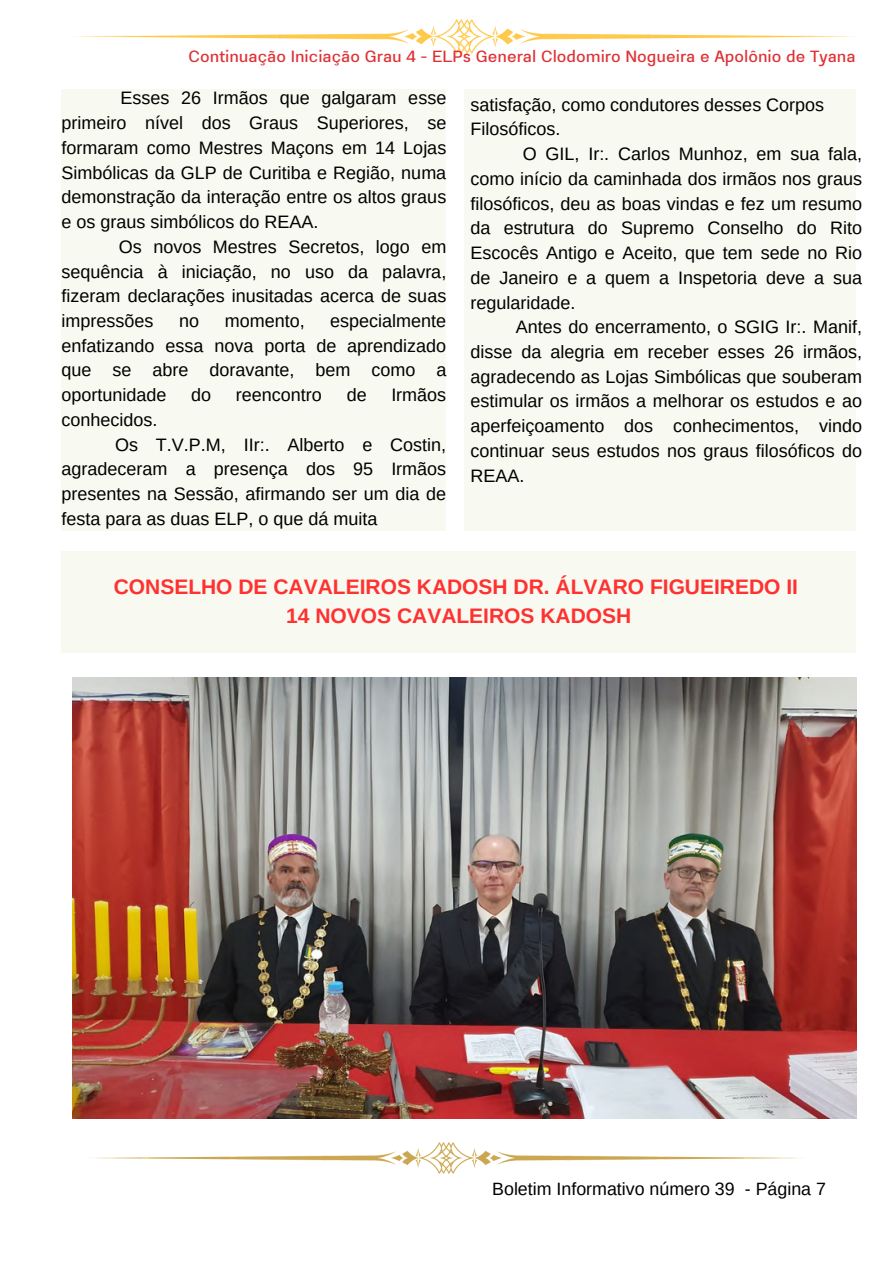
<style>
.page{position:relative;width:893px;height:1264px;background:#fff}
.page>*{position:absolute;margin:0;border:0;box-sizing:border-box;transform-origin:0 0}
.t1{font:700 21px "Arimo";color:#ff3131}
.t2{font:18px/24.8px "Arimo";color:#000;text-align:justify}
.t3{font:18px "Emmali";color:#df3135}
.t4{font:17.85px "Arimo";color:#000}
</style>
<div class="page">
<img style="left:92px;top:1142px;width:709px;height:31px">
<img style="left:73px;top:20px;width:783px;height:33px">
<div style="left:464px;top:89px;width:392px;height:442px;background:#f8f9f0"></div>
<div style="left:62px;top:89px;width:384px;height:442px;background:#f8f9f0"></div>
<div style="left:62px;top:551px;width:794px;height:101px;background:#f8f9f0"></div>
<img style="left:73px;top:677px;width:783px;height:441px">
<p class="t3" style="left:188px;top:45px;width:668px">Continuação Iniciação Grau 4 - ELPs General Clodomiro Nogueira e Apolônio de Tyana</p>
<p class="t2" style="left:62px;top:86px;width:386px;text-indent:59px">Esses 26 Irmãos que galgaram esse primeiro nível dos Graus Superiores, se formaram como Mestres Maçons em 14 Lojas Simbólicas da GLP de Curitiba e Região, numa demonstração da interação entre os altos graus e os graus simbólicos do REAA.</p>
<p class="t2" style="left:62px;top:234px;width:386px;text-indent:57px">Os novos Mestres Secretos, logo em sequência à iniciação, no uso da palavra, fizeram declarações inusitadas acerca de suas impressões</p>
<p class="t2" style="left:470px;top:92px;width:355px">satisfação, como condutores desses Corpos<br>Filosóficos.</p>
<p class="t2" style="left:470px;top:141px;width:393px;text-indent:52px">O GIL, Ir:. Carlos Munhoz, em sua fala, como início da caminhada dos irmãos nos graus filosóficos, deu as boas vindas e fez um resumo da estrutura do Supremo Conselho do Rito Escocês Antigo e Aceito, que tem sede no Rio de Janeiro e a quem a Inspetoria deve a sua regularidade.</p>
<p class="t2" style="left:470px;top:314px;width:393px;text-indent:46px">Antes do encerramento, o SGIG Ir:. Manif, disse da alegria em receber esses 26 irmãos, agradecendo as Lojas Simbólicas que souberam estimular os irmãos a melhorar os estudos e ao aperfeiçoamento dos conhecimentos, vindo continuar seus estudos nos graus filosóficos do REAA.</p>
<p class="t2" style="left:62px;top:308px;width:386px;text-indent:269px">especialmente enfatizando essa nova porta de aprendizado que se abre doravante, bem como a oportunidade</p>
<p class="t2" style="left:179px;top:308px;width:21px">no</p>
<p class="t2" style="left:225px;top:308px;width:81px">momento,</p>
<p class="t2" style="left:191px;top:382px;width:21px">do</p>
<p class="t2" style="left:236px;top:382px;width:87px">reencontro</p>
<p class="t2" style="left:346px;top:382px;width:21px">de</p>
<p class="t2" style="left:391px;top:382px;width:56px">Irmãos</p>
<p class="t2" style="left:62px;top:407px;width:97px">conhecidos.</p>
<p class="t2" style="left:62px;top:432px;width:386px;text-indent:53px">Os T.V.P.M, IIr:. Alberto e Costin, agradeceram a presença dos 95 Irmãos presentes na Sessão, afirmando ser um dia de festa para as duas ELP, o que dá muita</p>
<p class="t1" style="left:114px;top:575px;width:685px">CONSELHO DE CAVALEIROS KADOSH DR. ÁLVARO FIGUEIREDO II</p>
<p class="t1" style="left:286px;top:604px;width:346px">14 NOVOS CAVALEIROS KADOSH</p>
<p class="t4" style="left:492px;top:1178px;width:335px">Boletim Informativo número 39 - Página 7</p>
</div>
